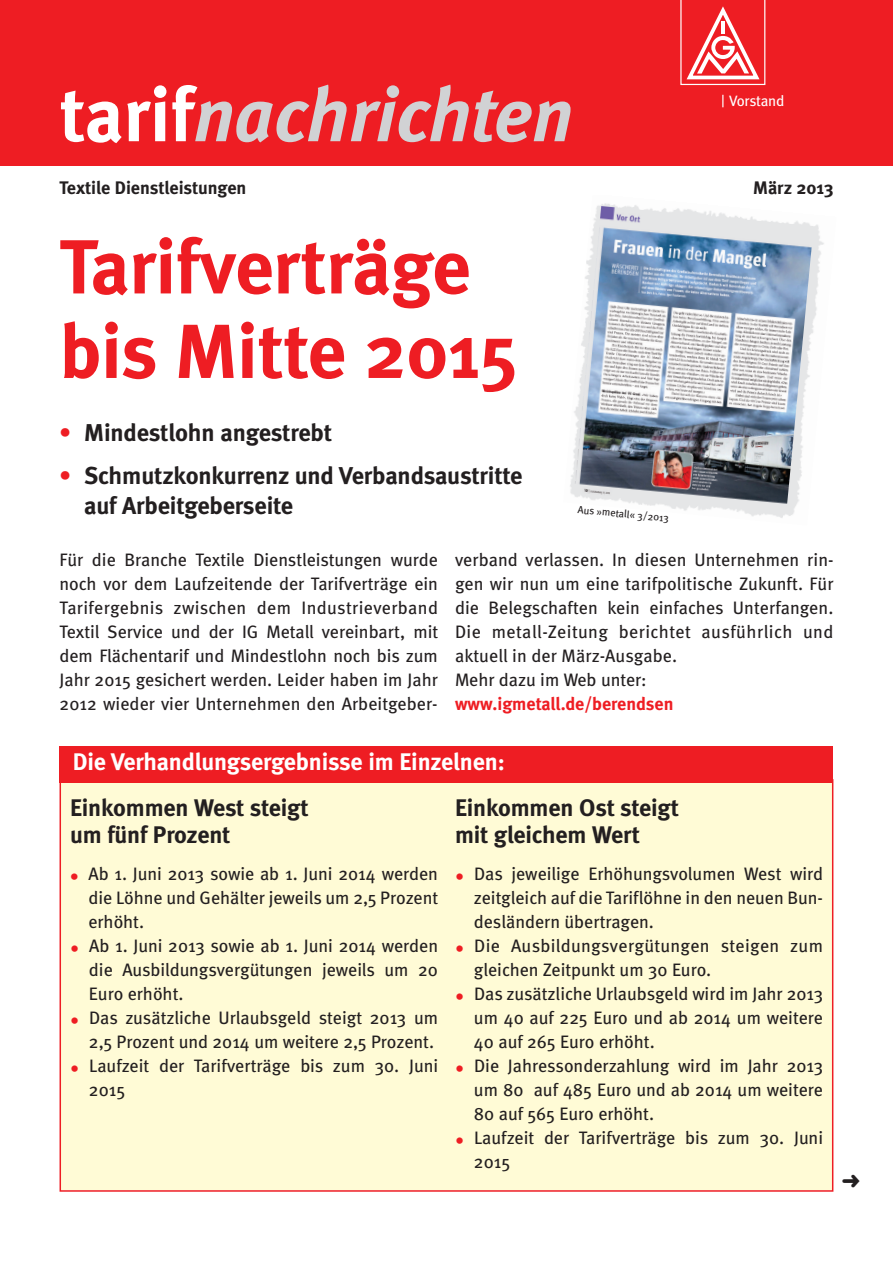
<style>
.page{position:relative;width:893px;height:1263px;background:#fff}
.page>*{position:absolute;margin:0;border:0;box-sizing:border-box;transform-origin:0 0}
.t1{font:700 76.5px/84.4px "Meta";letter-spacing:-.005em;color:#ee1d23}
.t2{font:italic 700 75.9px "Meta";color:#d1d2d4}
.t3{font:700 24.3px/30px "Meta";letter-spacing:-.005em;color:#231f20}
.t4{font:700 24px/27px "Meta";letter-spacing:-.005em;color:#231f20}
.t5{font:700 24px "Meta";letter-spacing:-.005em;color:#fff}
.t6{font:700 18.15px "Meta";letter-spacing:-.005em;color:#231f20}
.t7{font:18px/24px "Meta";color:#231f20;text-align:justify}
.t8{font:700 18px "Meta";color:#ee1d23}
.t9{font:15px "Meta";letter-spacing:-.015em;color:#fff}
.t10{font:10.5px "Meta";color:#231f20}
.s1{font-style:normal;color:#fff}
.s2{color:#ee1d23}
.s3{font-weight:700;color:#ee1d23}
</style>
<div class="page">
<div style="left:61px;top:780px;width:771px;height:410px;background:#fffbd6"></div>
<div style="left:0;top:0;width:893px;height:166px;background:#ee1d23"></div>
<svg style="left:680px;top:0;width:85px;height:85px"></svg>
<svg style="left:722px;top:95px;width:1px;height:12px"></svg>
<img style="left:570px;top:203px;width:254px;height:315px">
<img style="left:574px;top:206px;width:240px;height:306px">
<div style="left:60px;top:746px;width:773px;height:36px;background:#ee1d23"></div>
<h2 class="t2" style="left:60px;top:89px;width:515px"><span class="s1">tarif</span>nachrichten</h2>
<p class="t9" style="left:729px;top:96px;width:57px">Vorstand</p>
<p class="t6" style="left:60px;top:181px;width:188px">Textile Dienstleistungen</p>
<p class="t6" style="left:753px;top:181px;width:82px">März 2013</p>
<h1 class="t1" style="left:60px;top:232px;width:460px">Tarifverträge bis Mitte 2015</h1>
<h3 class="t3" style="left:60px;top:420px;width:274px"><span class="s2">•</span> Mindestlohn angestrebt</h3>
<h3 class="t3" style="left:84px;top:463px;width:440px;text-indent:-25px"><span class="s2">•</span> Schmutzkonkurrenz und Verbandsaustritte auf Arbeitgeberseite</h3>
<p class="t7" style="left:60px;top:550px;width:380px">Für die Branche Textile Dienstleistungen wurde noch vor dem Laufzeitende der Tarifverträge ein Tarifergebnis zwischen dem Industrieverband Textil Service und der IG Metall vereinbart, mit dem Flächentarif und Mindestlohn noch bis zum Jahr 2015 gesichert werden. Leider haben im Jahr 2012 wieder vier Unternehmen den Arbeitgeber-</p>
<p class="t7" style="left:455px;top:550px;width:380px;text-align:left">verband verlassen. In diesen Unternehmen rin&shy;gen wir nun um eine tarifpolitische Zukunft. Für die Belegschaften kein einfaches Unterfangen.<br>Die metall-Zeitung berichtet ausführlich und aktuell in der März-Ausgabe.<br>Mehr dazu im Web unter:</p>
<p class="t10" style="left:578px;top:506px;width:93px;rotate:5deg">Aus »metall« 3/2013</p>
<p class="t8" style="left:455px;top:698px;width:220px">www.igmetall.de/berendsen</p>
<h3 class="t5" style="left:73px;top:753px;width:433px">Die Verhandlungsergebnisse im Einzelnen:</h3>
<h3 class="t4" style="left:70px;top:797px;width:240px">Einkommen West steigt um fünf Prozent</h3>
<p class="t7" style="left:88px;top:864px;width:351px;text-indent:-18px"><span class="s3">•</span> Ab 1. Juni 2013 sowie ab 1. Juni 2014 werden die Löhne und Gehälter jeweils um 2,5 Prozent erhöht.</p>
<p class="t7" style="left:89px;top:936px;width:351px;text-indent:-19px"><span class="s2">•</span> Ab 1. Juni 2013 sowie ab 1. Juni 2014 werden die Ausbildungsvergütungen jeweils um 20<br>Euro erhöht.</p>
<p class="t7" style="left:70px;top:1008px;width:370px;text-align:right"><span class="s2">•</span> Das zusätzliche Urlaubsgeld steigt 2013 um<br>2,5 Prozent und 2014 um weitere 2,5 Prozent.</p>
<p class="t7" style="left:89px;top:1056px;width:351px;text-indent:-19px"><span class="s2">•</span> Laufzeit der Tarifverträge bis zum 30. Juni<br>2015</p>
<h3 class="t4" style="left:455px;top:797px;width:226px">Einkommen Ost steigt mit gleichem Wert</h3>
<p class="t7" style="left:474px;top:864px;width:351px;text-indent:-19px"><span class="s2">•</span> Das jeweilige Erhöhungsvolumen West wird zeitgleich auf die Tariflöhne in den neuen Bun&shy;desländern übertragen.</p>
<p class="t7" style="left:474px;top:936px;width:351px;text-indent:-19px"><span class="s2">•</span> Die Ausbildungsvergütungen steigen zum gleichen Zeitpunkt um 30 Euro.</p>
<p class="t7" style="left:474px;top:984px;width:351px;text-indent:-19px"><span class="s2">•</span> Das zusätzliche Urlaubsgeld wird im Jahr 2013 um 40 auf 225 Euro und ab 2014 um weitere 40 auf 265 Euro erhöht.</p>
<p class="t7" style="left:474px;top:1056px;width:351px;text-indent:-19px"><span class="s2">•</span> Die Jahressonderzahlung wird im Jahr 2013 um 80 auf 485 Euro und ab 2014 um weitere 80 auf 565 Euro erhöht.</p>
<p class="t7" style="left:474px;top:1128px;width:351px;text-indent:-19px"><span class="s2">•</span> Laufzeit der Tarifverträge bis zum 30. Juni<br>2015</p>
</div>
